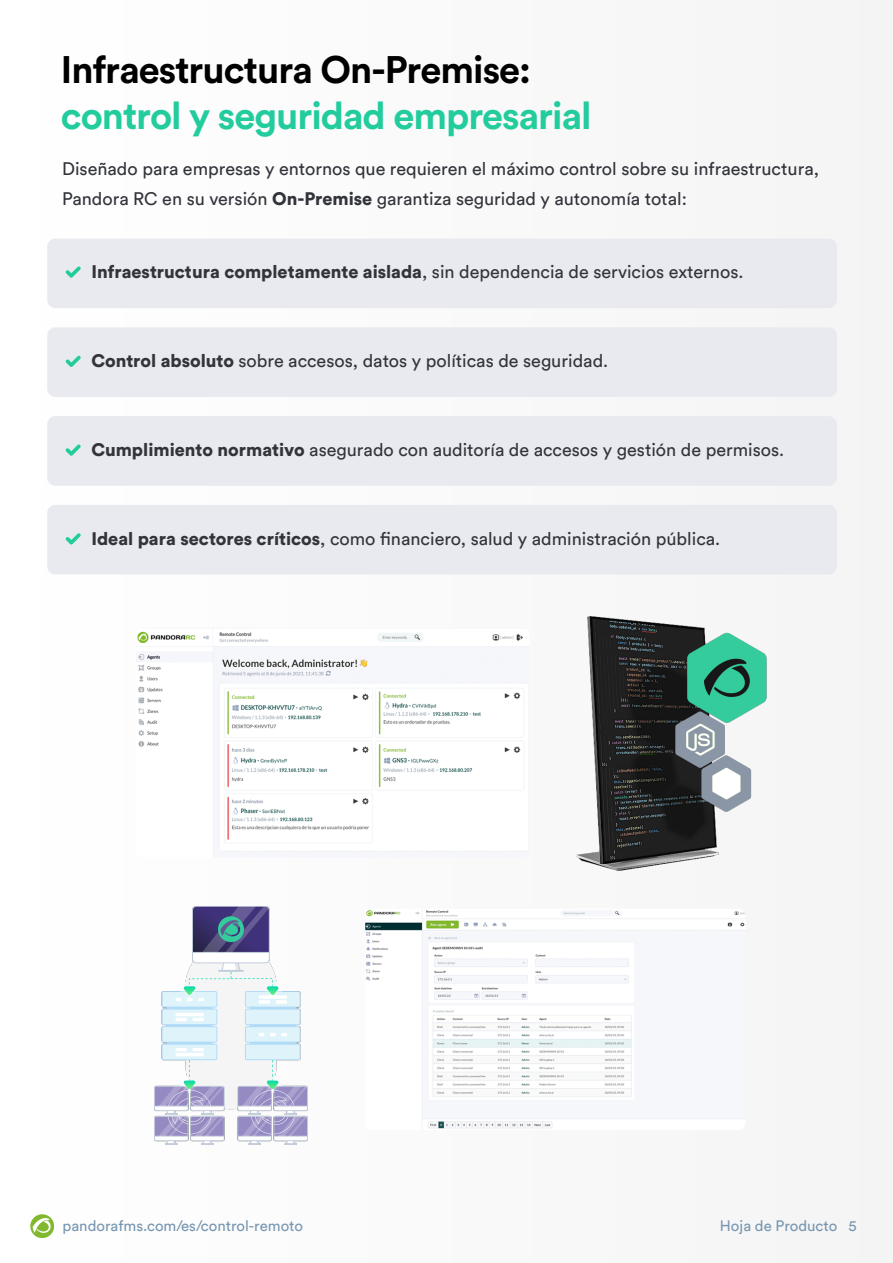
<style>
.page{position:relative;width:893px;height:1263px;background:#fafafa}
.page>*{position:absolute;margin:0;border:0;box-sizing:border-box;transform-origin:0 0}
.t1{font:700 37.95px "Circular Std";letter-spacing:-.025em;color:#22cc9d}
.t2{font:700 37.95px "Circular Std";letter-spacing:-.025em;color:#000}
.t3{font:18px/30px "Circular Std";color:#32343b}
.t4{font:900 18px "Circular Std";color:#32343b}
.t5{font:15px "Circular Std";color:#7896b1}
.s1{font-weight:900}
.s2{font-weight:400}
</style>
<div class="page">
<svg style="left:30px;top:1214px;width:24px;height:24px"></svg>
<div style="left:47px;top:239px;width:790px;height:69px;background:#e8eaef;border-radius:8px"></div>
<div style="left:47px;top:327px;width:790px;height:70px;background:#e8eaef;border-radius:8px"></div>
<svg style="left:66px;top:266px;width:15px;height:12px"></svg>
<svg style="left:66px;top:356px;width:15px;height:11px"></svg>
<div style="left:47px;top:416px;width:790px;height:70px;background:#e8eaef;border-radius:8px"></div>
<svg style="left:66px;top:444px;width:15px;height:12px"></svg>
<div style="left:47px;top:505px;width:790px;height:69px;background:#e8eaef;border-radius:8px"></div>
<svg style="left:66px;top:533px;width:15px;height:11px"></svg>
<img style="left:137px;top:631px;width:386px;height:209px">
<img style="left:365px;top:910px;width:381px;height:219px">
<img style="left:576px;top:617px;width:190px;height:253px">
<img style="left:154px;top:906px;width:153px;height:239px">
<h1 class="t2" style="left:61px;top:46px;width:472px">Infraestructura On-Premise:</h1>
<h1 class="t1" style="left:61px;top:91px;width:532px">control y seguridad empresarial</h1>
<p class="t3" style="left:62px;top:154px;width:758px">Diseñado para empresas y entornos que requieren el máximo control sobre su infraestructura,<br>Pandora RC en su versión <span class="s1">On-Premise</span> garantiza seguridad y autonomía total:</p>
<p class="t4" style="left:92px;top:260px;width:653px">Infraestructura completamente aislada<span class="s2">, sin dependencia de servicios externos.</span></p>
<p class="t3" style="left:92px;top:345px;width:518px"><span class="s1">Control absoluto</span> sobre accesos, datos y políticas de seguridad.</p>
<p class="t3" style="left:92px;top:434px;width:694px"><span class="s1">Cumplimiento normativo</span> asegurado con auditoría de accesos y gestión de permisos.</p>
<p class="t3" style="left:92px;top:523px;width:630px"><span class="s1">Ideal para sectores críticos</span>, como financiero, salud y administración pública.</p>
<p class="t5" style="left:63px;top:1216px;width:242px">pandorafms.com/es/control-remoto</p>
<p class="t5" style="left:720px;top:1216px;width:138px">Hoja de Producto 5</p>
</div>
